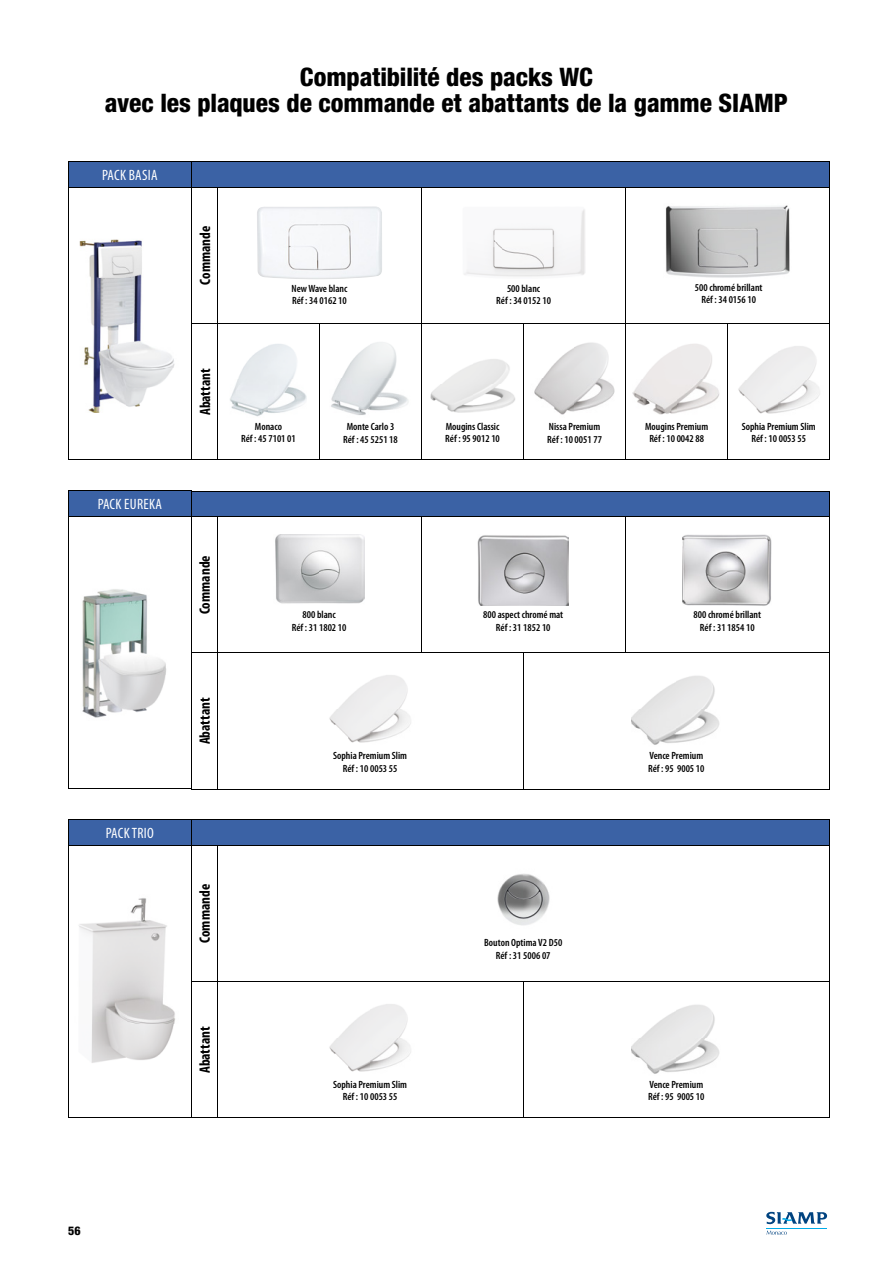
<style>
.page{position:relative;width:893px;height:1263px;background:#fff}
.page>*{position:absolute;margin:0;border:0;box-sizing:border-box;transform-origin:0 0}
.t1{font:800 condensed 25.5px/26px "Helvetica Neue LT Std";letter-spacing:-.005em;color:#000;text-align:center}
.t2{font:700 condensed 15px "Myriad Pro";color:#000}
.t3{font:condensed 15px "Myriad Pro";letter-spacing:.02em;color:#fff}
.t4{font:800 condensed 12px "Helvetica Neue LT Std";color:#000}
.t5{font:600 condensed 10.5px/12.6px "Myriad Pro";color:#000;text-align:center}
</style>
<div class="page">
<svg style="left:766px;top:1211px;width:62px;height:24px"></svg>
<hr style="left:766px;top:1228px;width:61px;height:1px;background:#00ace9">
<div style="left:192px;top:162px;width:638px;height:25px;background:#3b62a5"></div>
<hr style="left:217px;top:162px;width:205px;height:1px;background:#000">
<hr style="left:422px;top:162px;width:204px;height:1px;background:#000">
<hr style="left:626px;top:162px;width:204px;height:1px;background:#000">
<hr style="left:192px;top:187px;width:1px;height:136px;background:#000">
<hr style="left:217px;top:187px;width:205px;height:1px;background:#000">
<hr style="left:217px;top:187px;width:1px;height:136px;background:#000">
<hr style="left:422px;top:187px;width:204px;height:1px;background:#000">
<hr style="left:421px;top:187px;width:1px;height:136px;background:#000">
<hr style="left:626px;top:187px;width:204px;height:1px;background:#000">
<hr style="left:625px;top:187px;width:1px;height:136px;background:#000">
<hr style="left:830px;top:187px;width:1px;height:136px;background:#000">
<hr style="left:217px;top:323px;width:205px;height:1px;background:#000">
<hr style="left:422px;top:323px;width:204px;height:1px;background:#000">
<hr style="left:626px;top:323px;width:204px;height:1px;background:#000">
<img style="left:257px;top:206px;width:125px;height:73px">
<img style="left:464px;top:209px;width:121px;height:68px">
<img style="left:665px;top:205px;width:125px;height:73px">
<svg style="left:192px;top:323px;width:25px;height:1px"></svg>
<hr style="left:192px;top:324px;width:1px;height:136px;background:#000">
<hr style="left:217px;top:324px;width:102px;height:1px;background:#000">
<hr style="left:217px;top:324px;width:1px;height:136px;background:#000">
<hr style="left:319px;top:324px;width:103px;height:1px;background:#000">
<hr style="left:319px;top:324px;width:1px;height:136px;background:#000">
<hr style="left:422px;top:324px;width:102px;height:1px;background:#000">
<hr style="left:421px;top:324px;width:1px;height:136px;background:#000">
<hr style="left:524px;top:324px;width:102px;height:1px;background:#000">
<hr style="left:523px;top:324px;width:1px;height:136px;background:#000">
<hr style="left:626px;top:324px;width:102px;height:1px;background:#000">
<hr style="left:625px;top:324px;width:1px;height:136px;background:#000">
<hr style="left:728px;top:324px;width:102px;height:1px;background:#000">
<hr style="left:727px;top:324px;width:1px;height:136px;background:#000">
<hr style="left:830px;top:324px;width:1px;height:136px;background:#000">
<hr style="left:217px;top:460px;width:102px;height:1px;background:#000">
<hr style="left:319px;top:460px;width:103px;height:1px;background:#000">
<hr style="left:422px;top:460px;width:102px;height:1px;background:#000">
<hr style="left:524px;top:460px;width:102px;height:1px;background:#000">
<hr style="left:626px;top:460px;width:102px;height:1px;background:#000">
<hr style="left:728px;top:460px;width:102px;height:1px;background:#000">
<img style="left:230px;top:344px;width:77px;height:73px">
<img style="left:331px;top:342px;width:78px;height:73px">
<img style="left:430px;top:359px;width:85px;height:54px">
<img style="left:534px;top:342px;width:81px;height:73px">
<img style="left:633px;top:344px;width:87px;height:71px">
<img style="left:738px;top:346px;width:82px;height:68px">
<div style="left:68px;top:162px;width:124px;height:25px;background:#3b62a5"></div>
<hr style="left:68px;top:162px;width:124px;height:1px;background:#000">
<svg style="left:68px;top:163px;width:1px;height:24px"></svg>
<svg style="left:191px;top:163px;width:26px;height:25px"></svg>
<hr style="left:68px;top:187px;width:124px;height:1px;background:#000">
<hr style="left:68px;top:187px;width:1px;height:272px;background:#000">
<hr style="left:68px;top:459px;width:124px;height:1px;background:#000">
<hr style="left:191px;top:187px;width:1px;height:272px;background:#000">
<img style="left:79px;top:239px;width:96px;height:174px">
<div style="left:192px;top:491px;width:637px;height:26px;background:#3b62a5"></div>
<hr style="left:217px;top:491px;width:204px;height:1px;background:#000">
<hr style="left:421px;top:491px;width:204px;height:1px;background:#000">
<hr style="left:625px;top:491px;width:205px;height:1px;background:#000">
<svg style="left:829px;top:492px;width:1px;height:25px"></svg>
<hr style="left:217px;top:517px;width:204px;height:1px;background:#000">
<hr style="left:217px;top:517px;width:1px;height:136px;background:#000">
<hr style="left:421px;top:517px;width:204px;height:1px;background:#000">
<hr style="left:421px;top:517px;width:1px;height:136px;background:#000">
<hr style="left:625px;top:517px;width:205px;height:1px;background:#000">
<hr style="left:625px;top:517px;width:1px;height:136px;background:#000">
<hr style="left:829px;top:517px;width:1px;height:136px;background:#000">
<img style="left:275px;top:534px;width:90px;height:70px">
<img style="left:478px;top:535px;width:91px;height:71px">
<img style="left:683px;top:535px;width:89px;height:71px">
<hr style="left:217px;top:653px;width:306px;height:1px;background:#000">
<hr style="left:217px;top:653px;width:1px;height:136px;background:#000">
<hr style="left:523px;top:653px;width:307px;height:1px;background:#000">
<hr style="left:523px;top:653px;width:1px;height:136px;background:#000">
<hr style="left:829px;top:653px;width:1px;height:136px;background:#000">
<svg style="left:191px;top:789px;width:26px;height:1px"></svg>
<hr style="left:217px;top:789px;width:306px;height:1px;background:#000">
<hr style="left:523px;top:789px;width:307px;height:1px;background:#000">
<img style="left:329px;top:675px;width:82px;height:68px">
<img style="left:632px;top:676px;width:88px;height:69px">
<div style="left:68px;top:491px;width:124px;height:25px;background:#3b62a5"></div>
<hr style="left:68px;top:490px;width:124px;height:1px;background:#000">
<svg style="left:68px;top:491px;width:1px;height:25px"></svg>
<svg style="left:191px;top:491px;width:26px;height:26px"></svg>
<hr style="left:68px;top:516px;width:124px;height:1px;background:#000">
<hr style="left:68px;top:516px;width:1px;height:272px;background:#000">
<hr style="left:68px;top:788px;width:124px;height:1px;background:#000">
<hr style="left:191px;top:516px;width:1px;height:272px;background:#000">
<img style="left:82px;top:589px;width:84px;height:129px">
<div style="left:192px;top:820px;width:637px;height:25px;background:#3b62a5"></div>
<hr style="left:217px;top:820px;width:613px;height:1px;background:#000">
<svg style="left:829px;top:821px;width:1px;height:24px"></svg>
<hr style="left:217px;top:845px;width:613px;height:1px;background:#000">
<hr style="left:217px;top:845px;width:1px;height:136px;background:#000">
<hr style="left:829px;top:845px;width:1px;height:136px;background:#000">
<img style="left:497px;top:873px;width:53px;height:52px">
<svg style="left:192px;top:981px;width:25px;height:1px"></svg>
<hr style="left:217px;top:981px;width:306px;height:1px;background:#000">
<hr style="left:217px;top:982px;width:1px;height:136px;background:#000">
<hr style="left:523px;top:981px;width:307px;height:1px;background:#000">
<hr style="left:523px;top:982px;width:1px;height:136px;background:#000">
<hr style="left:829px;top:982px;width:1px;height:136px;background:#000">
<hr style="left:217px;top:1118px;width:306px;height:1px;background:#000">
<hr style="left:523px;top:1118px;width:307px;height:1px;background:#000">
<img style="left:329px;top:1004px;width:82px;height:68px">
<img style="left:632px;top:1005px;width:88px;height:69px">
<div style="left:68px;top:820px;width:124px;height:25px;background:#3b62a5"></div>
<hr style="left:68px;top:820px;width:124px;height:1px;background:#000">
<svg style="left:68px;top:821px;width:1px;height:24px"></svg>
<svg style="left:191px;top:821px;width:26px;height:25px"></svg>
<hr style="left:68px;top:845px;width:124px;height:1px;background:#000">
<hr style="left:68px;top:845px;width:1px;height:272px;background:#000">
<hr style="left:68px;top:1117px;width:124px;height:1px;background:#000">
<hr style="left:191px;top:845px;width:1px;height:272px;background:#000">
<img style="left:79px;top:898px;width:96px;height:165px">
<h1 class="t1" style="left:105px;top:64px;width:685px">Compatibilité des packs WC<br>avec les plaques de commande et abattants de la gamme SIAMP</h1>
<h2 class="t3" style="left:102px;top:167px;width:57px">PACK BASIA</h2>
<h2 class="t3" style="left:98px;top:496px;width:66px">PACK EUREKA</h2>
<h2 class="t3" style="left:106px;top:825px;width:50px">PACK TRIO</h2>
<h2 class="t2" style="left:197px;top:285px;width:60px;rotate:-90deg">Commande</h2>
<h2 class="t2" style="left:197px;top:415px;width:48px;rotate:-90deg">Abattant</h2>
<p class="t5" style="left:292px;top:282px;width:57px;text-align:left">New Wave blanc<br>Réf : 34 0162 10</p>
<p class="t5" style="left:496px;top:282px;width:56px">500 blanc<br>Réf : 34 0152 10</p>
<p class="t5" style="left:695px;top:281px;width:69px">500 chromé brillant<br>Réf : 34 0156 10</p>
<p class="t5" style="left:241px;top:420px;width:56px">Monaco<br>Réf : 45 7101 01</p>
<p class="t5" style="left:343px;top:420px;width:56px">Monte Carlo 3<br>Réf : 45 5251 18</p>
<p class="t5" style="left:445px;top:420px;width:56px;text-align:left">Mougins Classic<br>Réf : 95 9012 10</p>
<p class="t5" style="left:547px;top:420px;width:56px;text-align:left">Nissa Premium<br>Réf : 10 0051 77</p>
<p class="t5" style="left:645px;top:420px;width:65px">Mougins Premium<br>Réf : 10 0042 88</p>
<p class="t5" style="left:742px;top:420px;width:76px">Sophia Premium Slim<br>Réf : 10 0053 55</p>
<h2 class="t2" style="left:197px;top:614px;width:60px;rotate:-90deg">Commande</h2>
<h2 class="t2" style="left:197px;top:744px;width:48px;rotate:-90deg">Abattant</h2>
<h2 class="t2" style="left:197px;top:943px;width:60px;rotate:-90deg">Commande</h2>
<h2 class="t2" style="left:197px;top:1073px;width:48px;rotate:-90deg">Abattant</h2>
<p class="t5" style="left:292px;top:608px;width:56px">800 blanc<br>Réf : 31 1802 10</p>
<p class="t5" style="left:483px;top:608px;width:82px">800 aspect chromé mat<br>Réf : 31 1852 10</p>
<p class="t5" style="left:693px;top:609px;width:69px">800 chromé brillant<br>Réf : 31 1854 10</p>
<p class="t5" style="left:333px;top:749px;width:76px">Sophia Premium Slim<br>Réf : 10 0053 55</p>
<p class="t5" style="left:648px;top:749px;width:58px;text-align:left">Vence Premium<br>Réf : 95 9005 10</p>
<p class="t5" style="left:484px;top:936px;width:80px">Bouton Optima V2 D50<br>Réf : 31 5006 07</p>
<p class="t5" style="left:333px;top:1078px;width:76px">Sophia Premium Slim<br>Réf : 10 0053 55</p>
<p class="t5" style="left:648px;top:1078px;width:58px;text-align:left">Vence Premium<br>Réf : 95 9005 10</p>
<p class="t4" style="left:68px;top:1223px;width:14px">56</p>
</div>
